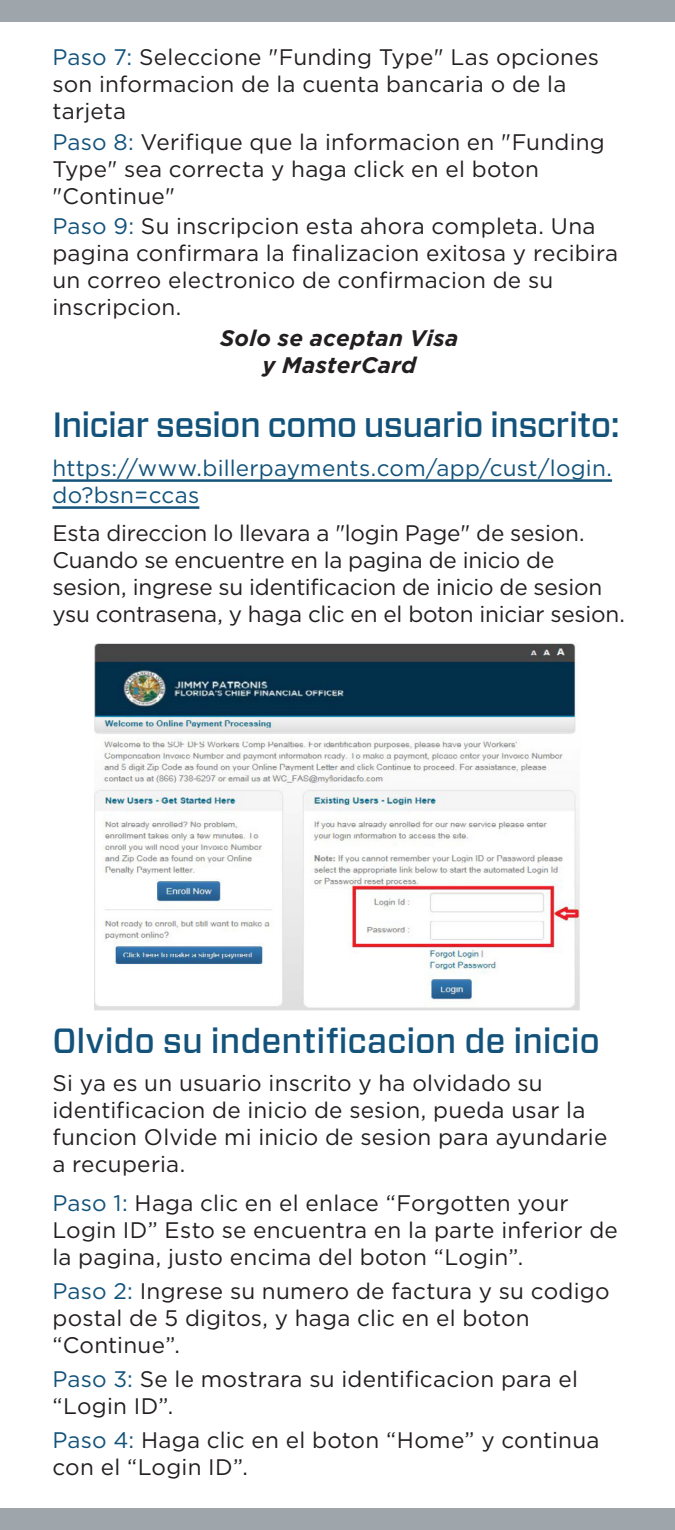
<style>
.page{position:relative;width:675px;height:1530px;background:#fff}
.page>*{position:absolute;margin:0;border:0;box-sizing:border-box;transform-origin:0 0}
.t1{font:500 35px "Forza";letter-spacing:-.01em;color:#13537b}
.t2{font:22.5px/27px "Gotham";letter-spacing:.01em;color:#231f20}
.t3{font:22.5px/27px "Gotham";letter-spacing:-.01em;color:#231f20}
.t4{font:22.5px/27px "Gotham";letter-spacing:.01em;color:#13537b}
.t5{font:italic 700 22.5px "Gotham";letter-spacing:.015em;color:#231f20}
.s1{color:#13537b}
</style>
<div class="page">
<div style="left:0;top:0;width:675px;height:21px;background:#9ea5ab"></div>
<div style="left:0;top:1509px;width:675px;height:21px;background:#9ea5ab"></div>
<hr style="left:52px;top:479px;width:560px;height:3px;background:#13537b">
<hr style="left:52px;top:506px;width:147px;height:3px;background:#13537b">
<img style="left:94px;top:643px;width:486px;height:368px">
<p class="t2" style="left:52px;top:43px;width:548px"><span class="s1">Paso 7:</span> Seleccione "Funding Type" Las opciones son informacion de la cuenta bancaria o de la tarjeta</p>
<p class="t2" style="left:52px;top:128px;width:554px"><span class="s1">Paso 8:</span> Verifique que la informacion en "Funding<br>Type" sea correcta y haga click en el boton "Continue"</p>
<p class="t2" style="left:52px;top:212px;width:567px"><span class="s1">Paso 9:</span> Su inscripcion esta ahora completa. Una pagina confirmara la finalizacion exitosa y recibira un correo electronico de confirmacion de su inscripcion.</p>
<p class="t5" style="left:220px;top:325px;width:240px">Solo se aceptan Visa</p>
<p class="t5" style="left:262px;top:352px;width:156px">y MasterCard</p>
<p class="t1" style="left:52px;top:402px;width:569px">Iniciar sesion como usuario inscrito:</p>
<p class="t4" style="left:52px;top:454px;width:561px">https://www.billerpayments.com/app/cust/login. do?bsn=ccas</p>
<p class="t3" style="left:52px;top:519px;width:574px">Esta direccion lo llevara a "login Page" de sesion.<br>Cuando se encuentre en la pagina de inicio de sesion, ingrese su identificacion de inicio de sesion ysu contrasena, y haga clic en el boton iniciar sesion.</p>
<p class="t1" style="left:52px;top:1018px;width:549px">Olvido su indentificacion de inicio</p>
<p class="t2" style="left:52px;top:1069px;width:557px">Si ya es un usuario inscrito y ha olvidado su identificacion de inicio de sesion, pueda usar la funcion Olvide mi inicio de sesion para ayundarie a recuperia.</p>
<p class="t2" style="left:52px;top:1189px;width:567px"><span class="s1">Paso 1:</span> Haga clic en el enlace “Forgotten your<br>Login ID” Esto se encuentra en la parte inferior de la pagina, justo encima del boton “Login”.</p>
<p class="t2" style="left:52px;top:1277px;width:559px"><span class="s1">Paso 2:</span> Ingrese su numero de factura y su codigo postal de 5 digitos, y haga clic en el boton “Continue”.</p>
<p class="t2" style="left:52px;top:1365px;width:527px"><span class="s1">Paso 3:</span> Se le mostrara su identificacion para el “Login ID”.</p>
<p class="t2" style="left:52px;top:1426px;width:549px"><span class="s1">Paso 4:</span> Haga clic en el boton “Home” y continua con el “Login ID”.</p>
</div>
